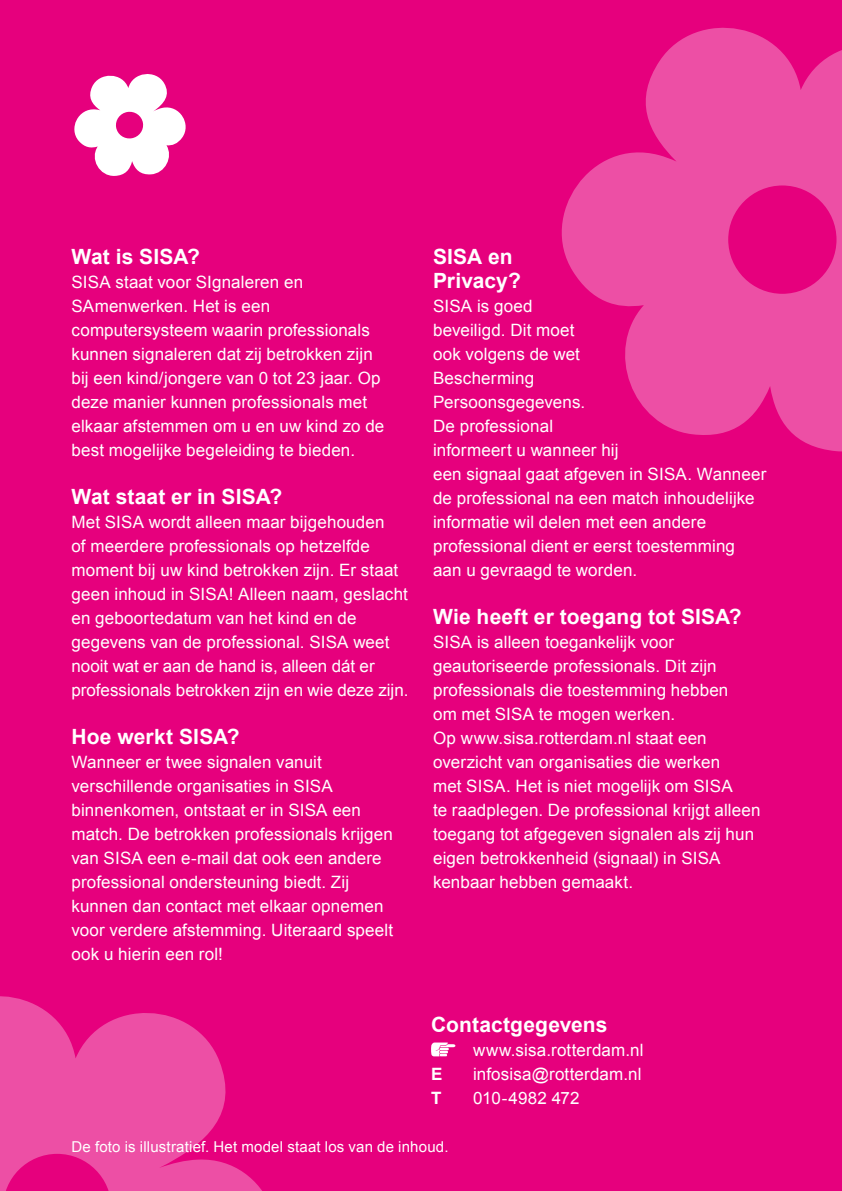
<style>
.page{position:relative;width:842px;height:1191px;background:#e6007d}
.page>*{position:absolute;margin:0;border:0;box-sizing:border-box;transform-origin:0 0}
.t1{font:700 21px/24px "Arial";letter-spacing:.005em;color:#fff}
.t2{font:17px/24px "Arial";letter-spacing:.01em;color:#fff}
.t3{font:700 17px "Arial";color:#fff}
.t4{font:15px "Arial";letter-spacing:.015em;color:#fff}
</style>
<div class="page">
<svg style="left:431px;top:1042px;width:25px;height:14px"></svg>
<svg style="left:74px;top:74px;width:112px;height:102px"></svg>
<svg style="left:561px;top:27px;width:281px;height:425px;fill:#ed4fa5"></svg>
<svg style="left:0;top:996px;width:262px;height:195px;fill:#ed4fa5"></svg>
<p class="t1" style="left:71px;top:245px;width:130px">Wat is SISA?</p>
<p class="t2" style="left:71px;top:270px;width:314px">SISA staat voor SIgnaleren en SAmenwerken. Het is een computersysteem waarin professionals kunnen signaleren dat zij betrokken zijn bij een kind/jongere van 0 tot 23 jaar. Op deze manier kunnen professionals met elkaar afstemmen om u en uw kind zo de best mogelijke begeleiding te bieden.</p>
<p class="t1" style="left:71px;top:485px;width:212px">Wat staat er in SISA?</p>
<p class="t2" style="left:71px;top:510px;width:338px">Met SISA wordt alleen maar bijgehouden<br>of meerdere professionals op hetzelfde moment bij uw kind betrokken zijn. Er staat geen inhoud in SISA! Alleen naam, geslacht en geboortedatum van het kind en de gegevens van de professional. SISA weet nooit wat er aan de hand is, alleen dát er professionals betrokken zijn en wie deze zijn.</p>
<p class="t1" style="left:71px;top:725px;width:170px">Hoe werkt SISA?</p>
<p class="t2" style="left:71px;top:750px;width:323px">Wanneer er twee signalen vanuit verschillende organisaties in SISA binnenkomen, ontstaat er in SISA een match. De betrokken professionals krijgen van SISA een e-mail dat ook een andere professional ondersteuning biedt. Zij kunnen dan contact met elkaar opnemen voor verdere afstemming. Uiteraard speelt ook u hierin een rol!</p>
<p class="t1" style="left:433px;top:245px;width:89px">SISA en<br>Privacy?</p>
<p class="t2" style="left:433px;top:294px;width:335px">SISA is goed<br>beveiligd. Dit moet<br>ook volgens de wet<br>Bescherming<br>Persoonsgegevens.<br>De professional<br>informeert u wanneer hij<br>een signaal gaat afgeven in SISA. Wanneer de professional na een match inhoudelijke informatie wil delen met een andere professional dient er eerst toestemming aan u gevraagd te worden.</p>
<p class="t1" style="left:433px;top:605px;width:310px">Wie heeft er toegang tot SISA?</p>
<p class="t2" style="left:433px;top:630px;width:329px">SISA is alleen toegankelijk voor geautoriseerde professionals. Dit zijn professionals die toestemming hebben<br>om met SISA te mogen werken.<br>Op www.sisa.rotterdam.nl staat een overzicht van organisaties die werken<br>met SISA. Het is niet mogelijk om SISA<br>te raadplegen. De professional krijgt alleen toegang tot afgegeven signalen als zij hun eigen betrokkenheid (signaal) in SISA kenbaar hebben gemaakt.</p>
<p class="t1" style="left:431px;top:1013px;width:178px">Contactgegevens</p>
<p class="t2" style="left:473px;top:1038px;width:172px">www.sisa.rotterdam.nl</p>
<p class="t3" style="left:431px;top:1063px;width:13px">E</p>
<p class="t2" style="left:473px;top:1062px;width:170px">infosisa@rotterdam.nl</p>
<p class="t3" style="left:431px;top:1087px;width:12px">T</p>
<p class="t2" style="left:473px;top:1086px;width:108px">010-4982 472</p>
<p class="t4" style="left:71px;top:1137px;width:379px">De foto is illustratief. Het model staat los van de inhoud.</p>
</div>
